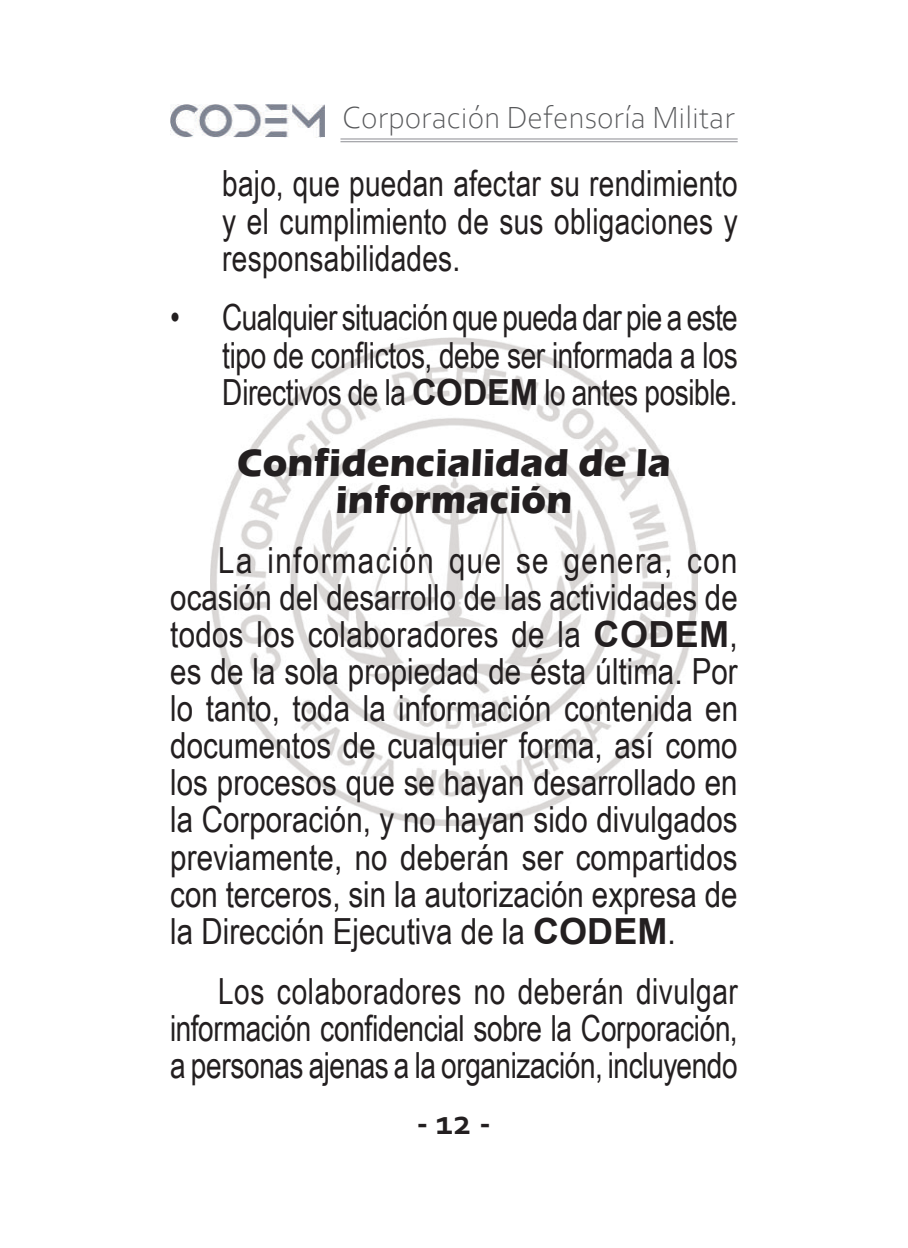
<style>
.page{position:relative;width:908px;height:1248px;background:#fff}
.page>*{position:absolute;margin:0;border:0;box-sizing:border-box;transform-origin:0 0}
.textoooo_yiyu{font:700 40px/37.2px "Eras ITC";letter-spacing:.01em;color:#231f20;text-align:center;scale:.95 1}
.textooo{font:36px/37.2px "Arial Narrow";color:#231f20;text-align:justify}
.textooo-2{font:36px/37.2px "Arial Narrow";color:#231f20;text-align:justify;scale:.95 1}
.t1{font:700 36px "Corbel";color:#231f20}
.t2{font:300 32px "Corbel";color:#57585a}
.s1{font-family:"Arial";font-weight:700}
</style>
<div class="page">
<img style="left:170px;top:104px;width:154px;height:34px">
<img style="left:210px;top:338px;width:487px;height:487px">
<hr style="left:340px;top:141px;width:397px;height:1px;background:#a8a9ad">
<hr style="left:340px;top:138px;width:397px;height:2px;background:#a8a9ad">
<p class="t2" style="left:342px;top:97px;width:394px">Corporación Defensoría Militar</p>
<p class="textooo-2" style="left:222px;top:164px;width:544px">bajo, que puedan afectar su rendimiento y el cumplimiento de sus obligaciones y responsabilidades.</p>
<p class="textooo-2" style="left:222px;top:298px;width:544px;text-indent:-52px">• Cualquier situación que pueda dar pie a este tipo de conflictos, debe ser informada a los Directivos de la <span class="s1">CODEM</span> lo antes posible.</p>
<p class="textoooo_yiyu" style="left:237px;top:444px;width:457px">Confidencialidad de la información</p>
<p class="textooo" style="left:170px;top:540px;width:569px;text-indent:48px">La información que se genera, con ocasión del desarrollo de las actividades de todos los colaboradores de la <span class="s1">CODEM</span>, es de la sola propiedad de ésta última. Por lo tanto, toda la información contenida en documentos de cualquier forma, así como los procesos que se hayan desarrollado en la Corporación, y no hayan sido divulgados previamente, no deberán ser compartidos con terceros, sin la autorización expresa de la Dirección Ejecutiva de la <span class="s1">CODEM</span>.</p>
<p class="textooo-2" style="left:170px;top:970px;width:598px;text-indent:48px">Los colaboradores no deberán divulgar información confidencial sobre la Corporación, a personas ajenas a la organización, incluyendo</p>
<p class="t1" style="left:416px;top:1099px;width:76px">- 12 -</p>
</div>
